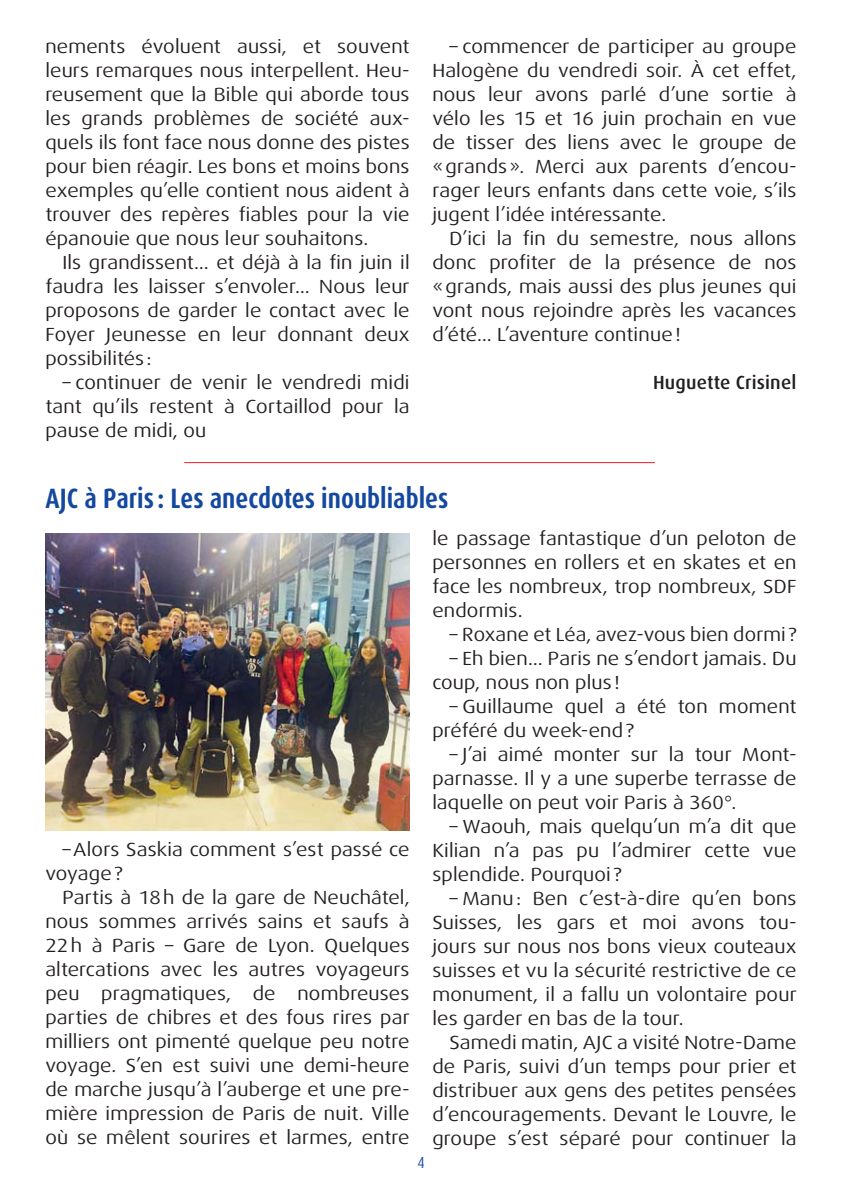
<style>
.page{position:relative;width:842px;height:1191px;background:#fff}
.page>*{position:absolute;margin:0;border:0;box-sizing:border-box;transform-origin:0 0}
.t1{font:700 condensed 28px "Dax OT";color:#14489f}
.t2{font:expanded 19px/24px "Dax OT";letter-spacing:.01em;color:#231f20;text-align:justify}
.t3{font:500 19px "Dax OT";letter-spacing:.01em;color:#231f20}
.t4{font:condensed 16px "Dax OT";color:#14489f}
</style>
<div class="page">
<img style="left:45px;top:533px;width:365px;height:298px">
<hr style="left:184px;top:462px;width:471px;height:1px;background:#ed1c24">
<p class="t2" style="left:45px;top:35px;width:366px">nements évoluent aussi, et souvent leurs remarques nous interpellent. Heu&shy;reusement que la Bible qui aborde tous les grands problèmes de société aux&shy;quels ils font face nous donne des pistes pour bien réagir. Les bons et moins bons exemples qu’elle contient nous aident à trouver des repères fiables pour la vie épanouie que nous leur souhaitons.</p>
<p class="t2" style="left:45px;top:251px;width:366px;text-indent:17px">Ils grandissent… et déjà à la fin juin il faudra les laisser s’envoler… Nous leur proposons de garder le contact avec le Foyer Jeunesse en leur donnant deux possibilités :</p>
<p class="t2" style="left:45px;top:371px;width:366px;text-indent:17px">– continuer de venir le vendredi midi tant qu’ils restent à Cortaillod pour la pause de midi, ou</p>
<p class="t2" style="left:432px;top:35px;width:366px;text-indent:17px">– commencer de participer au groupe Halogène du vendredi soir. À cet effet, nous leur avons parlé d’une sortie à vélo les 15 et 16 juin prochain en vue de tisser des liens avec le groupe de « grands ». Merci aux parents d’encou&shy;rager leurs enfants dans cette voie, s’ils jugent l’idée intéressante.</p>
<p class="t2" style="left:432px;top:227px;width:366px;text-indent:17px">D’ici la fin du semestre, nous allons donc profiter de la présence de nos « grands, mais aussi des plus jeunes qui vont nous rejoindre après les vacances d’été… L’aventure continue !</p>
<p class="t3" style="left:653px;top:373px;width:145px">Huguette Crisinel</p>
<h1 class="t1" style="left:45px;top:488px;width:404px">AJC à Paris : Les anecdotes inoubliables</h1>
<p class="t2" style="left:45px;top:839px;width:366px;text-indent:17px">– Alors Saskia comment s’est passé ce voyage ?</p>
<p class="t2" style="left:45px;top:887px;width:366px;text-indent:17px">Partis à 18 h de la gare de Neuchâtel, nous sommes arrivés sains et saufs à 22 h à Paris – Gare de Lyon. Quelques altercations avec les autres voyageurs peu pragmatiques, de nombreuses parties de chibres et des fous rires par milliers ont pimenté quelque peu notre voyage. S’en est suivi une demi-heure de marche jusqu’à l’auberge et une pre&shy;mière impression de Paris de nuit. Ville où se mêlent sourires et larmes, entre</p>
<p class="t2" style="left:432px;top:527px;width:366px">le passage fantastique d’un peloton de personnes en rollers et en skates et en face les nombreux, trop nombreux, SDF endormis.</p>
<p class="t2" style="left:449px;top:623px;width:349px">– Roxane et Léa, avez-vous bien dormi ?</p>
<p class="t2" style="left:432px;top:647px;width:366px;text-indent:17px">– Eh bien… Paris ne s’endort jamais. Du coup, nous non plus !</p>
<p class="t2" style="left:432px;top:695px;width:366px;text-indent:17px">– Guillaume quel a été ton moment préféré du week-end ?</p>
<p class="t2" style="left:432px;top:743px;width:366px;text-indent:17px">– J’ai aimé monter sur la tour Mont&shy;parnasse. Il y a une superbe terrasse de laquelle on peut voir Paris à 360°.</p>
<p class="t2" style="left:432px;top:815px;width:366px;text-indent:17px">– Waouh, mais quelqu’un m’a dit que Kilian n’a pas pu l’admirer cette vue splendide. Pourquoi ?</p>
<p class="t2" style="left:432px;top:887px;width:366px;text-indent:17px">– Manu : Ben c’est-à-dire qu’en bons Suisses, les gars et moi avons tou&shy;jours sur nous nos bons vieux couteaux suisses et vu la sécurité restrictive de ce monument, il a fallu un volontaire pour les garder en bas de la tour.</p>
<p class="t2" style="left:432px;top:1031px;width:366px;text-indent:17px">Samedi matin, AJC a visité Notre-Dame de Paris, suivi d’un temps pour prier et distribuer aux gens des petites pensées d’encouragements. Devant le Louvre, le groupe s’est séparé pour continuer la</p>
<p class="t4" style="left:417px;top:1153px;width:9px">4</p>
</div>
